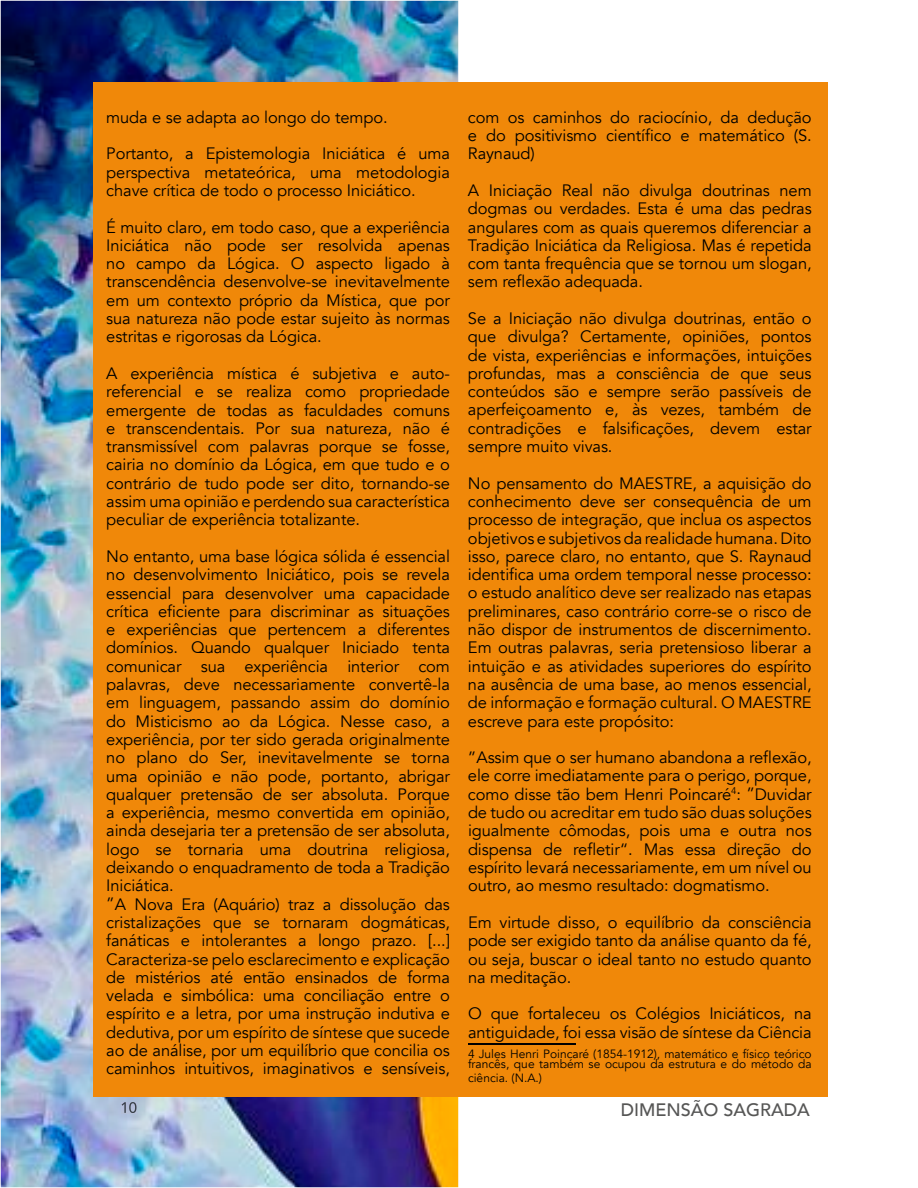
<style>
.page{position:relative;width:918px;height:1188px;background:#fff}
.page>*{position:absolute;margin:0;border:0;box-sizing:border-box;transform-origin:0 0}
.t1{font:500 18px "Avenir";color:#565655}
.t2{font:16.5px/18.3px "Avenir";letter-spacing:-.005em;color:#000;text-align:justify}
.t3{font:12px/10.5px "Avenir";color:#000}
</style>
<div class="page">
<img style="left:1px;top:1px;width:457px;height:1186px">
<img style="left:122px;top:1102px;width:14px;height:11px">
<div style="left:94px;top:82px;width:734px;height:1015px;background:#f08809"></div>
<hr style="left:468px;top:1043px;width:108px;height:2px;background:#000">
<p class="t2" style="left:106px;top:108px;width:283px">muda e se adapta ao longo do tempo.</p>
<p class="t2" style="left:106px;top:145px;width:345px">Portanto, a Epistemologia Iniciática é uma perspectiva metateórica, uma metodologia chave crítica de todo o processo Iniciático.</p>
<p class="t2" style="left:106px;top:218px;width:345px">É muito claro, em todo caso, que a experiência Iniciática não pode ser resolvida apenas no campo da Lógica. O aspecto ligado à transcendência desenvolve-se inevitavelmente em um contexto próprio da Mística, que por sua natureza não pode estar sujeito às normas estritas e rigorosas da Lógica.</p>
<p class="t2" style="left:106px;top:364px;width:345px">A experiência mística é subjetiva e auto&shy;referencial e se realiza como propriedade emergente de todas as faculdades comuns e transcendentais. Por sua natureza, não é transmissível com palavras porque se fosse, cairia no domínio da Lógica, em que tudo e o contrário de tudo pode ser dito, tornando-se assim uma opinião e perdendo sua característica peculiar de experiência totalizante.</p>
<p class="t2" style="left:106px;top:547px;width:345px">No entanto, uma base lógica sólida é essencial no desenvolvimento Iniciático, pois se revela essencial para desenvolver uma capacidade crítica eficiente para discriminar as situações e experiências que pertencem a diferentes domínios. Quando qualquer Iniciado tenta comunicar sua experiência interior com palavras, deve necessariamente convertê-la em linguagem, passando assim do domínio do Misticismo ao da Lógica. Nesse caso, a experiência, por ter sido gerada originalmente no plano do Ser, inevitavelmente se torna uma opinião e não pode, portanto, abrigar qualquer pretensão de ser absoluta. Porque a experiência, mesmo convertida em opinião, ainda desejaria ter a pretensão de ser absoluta, logo se tornaria uma doutrina religiosa, deixando o enquadramento de toda a Tradição Iniciática.</p>
<p class="t2" style="left:106px;top:885px;width:10px">„</p>
<p class="t2" style="left:106px;top:895px;width:345px;text-align:center">A Nova Era (Aquário) traz a dissolução das cristalizações que se tornaram dogmáticas, fanáticas e intolerantes a longo prazo. [...] Caracteriza-se pelo esclarecimento e explicação de mistérios até então ensinados de forma velada e simbólica: uma conciliação entre o espírito e a letra, por uma instrução indutiva e dedutiva, por um espírito de síntese que sucede ao de análise, por um equilíbrio que concilia os caminhos intuitivos, imaginativos e sensíveis,</p>
<p class="t2" style="left:468px;top:108px;width:345px">com os caminhos do raciocínio, da dedução e do positivismo científico e matemático (S.<br>Raynaud)</p>
<p class="t2" style="left:468px;top:181px;width:345px">A Iniciação Real não divulga doutrinas nem dogmas ou verdades. Esta é uma das pedras angulares com as quais queremos diferenciar a Tradição Iniciática da Religiosa. Mas é repetida com tanta frequência que se tornou um slogan, sem reflexão adequada.</p>
<p class="t2" style="left:468px;top:309px;width:345px">Se a Iniciação não divulga doutrinas, então o que divulga? Certamente, opiniões, pontos de vista, experiências e informações, intuições profundas, mas a consciência de que seus conteúdos são e sempre serão passíveis de aperfeiçoamento e, às vezes, também de contradições e falsificações, devem estar sempre muito vivas.</p>
<p class="t2" style="left:468px;top:474px;width:345px">No pensamento do MAESTRE, a aquisição do conhecimento deve ser consequência de um processo de integração, que inclua os aspectos objetivos e subjetivos da realidade humana. Dito isso, parece claro, no entanto, que S. Raynaud identifica uma ordem temporal nesse processo: o estudo analítico deve ser realizado nas etapas preliminares, caso contrário corre-se o risco de não dispor de instrumentos de discernimento.<br>Em outras palavras, seria pretensioso liberar a intuição e as atividades superiores do espírito na ausência de uma base, ao menos essencial, de informação e formação cultural. O MAESTRE escreve para este propósito:</p>
<p class="t2" style="left:468px;top:738px;width:10px">„</p>
<p class="t2" style="left:468px;top:749px;width:345px;text-indent:8px">Assim que o ser humano abandona a reflexão, ele corre imediatamente para o perigo, porque, como disse tão bem Henri Poincaré<sup>4</sup>:</p>
<p class="t2" style="left:468px;top:785px;width:345px;text-indent:287px">Duvidar de tudo ou acreditar em tudo são duas soluções igualmente cômodas, pois uma e outra nos dispensa de refletir“. Mas essa direção do espírito levará necessariamente, em um nível ou outro, ao mesmo resultado: dogmatismo.</p>
<p class="t2" style="left:468px;top:913px;width:345px">Em virtude disso, o equilíbrio da consciência pode ser exigido tanto da análise quanto da fé, ou seja, buscar o ideal tanto no estudo quanto na meditação.</p>
<p class="t2" style="left:468px;top:1005px;width:345px">O que fortaleceu os Colégios Iniciáticos, na antiguidade, foi essa visão de síntese da Ciência</p>
<p class="t3" style="left:468px;top:1049px;width:345px">4 Jules Henri Poincaré (1854-1912), matemático e físico teórico francês, que também se ocupou da estrutura e do método da</p>
<p class="t3" style="left:468px;top:1073px;width:76px">ciência. (N.A.)</p>
<p class="t2" style="left:746px;top:775px;width:10px">„</p>
<p class="t1" style="left:621px;top:1094px;width:190px">DIMENSÃO SAGRADA</p>
</div>
